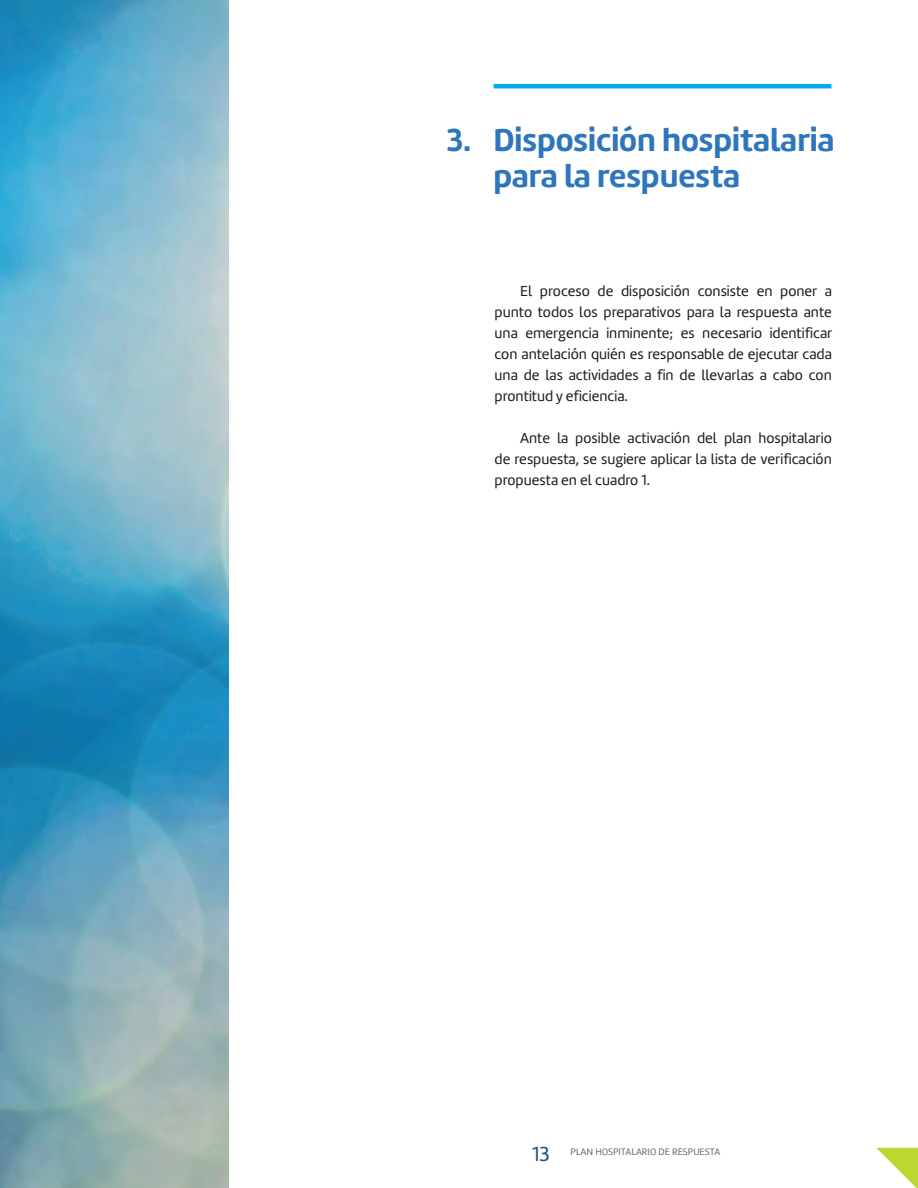
<style>
.page{position:relative;width:918px;height:1188px;background:#fff}
.page>*{position:absolute;margin:0;border:0;box-sizing:border-box;transform-origin:0 0}
.t1{font:700 33px/35.5px "Marine";color:#2e76bc}
.t2{font:15px/21px "Marine";color:#231f20;text-align:justify}
.t3{font:9.75px "Marine";color:#6c6d70}
.s1{font-size:21px;color:#1a547c}
</style>
<div class="page">
<hr style="left:494px;top:84px;width:337px;height:4px;background:#00aeef">
<svg style="left:876px;top:1148px;width:42px;height:40px"></svg>
<img style="left:0;top:0;width:229px;height:1188px">
<h1 class="t1" style="left:493px;top:122px;width:343px;text-indent:-47px">3. Disposición hospitalaria para la respuesta</h1>
<p class="t2" style="left:495px;top:280px;width:339px;text-indent:26px">El proceso de disposición consiste en poner a punto todos los preparativos para la respuesta ante una emergencia inminente; es necesario identificar con antelación quién es responsable de ejecutar cada una de las actividades a fin de llevarlas a cabo con prontitud y eficiencia.</p>
<p class="t2" style="left:495px;top:427px;width:339px;text-indent:26px">Ante la posible activación del plan hospitalario de respuesta, se sugiere aplicar la lista de verificación propuesta en el cuadro 1.</p>
<p class="t3" style="left:532px;top:1145px;width:190px"><span class="s1">13</span> PLAN HOSPITALARIO DE RESPUESTA</p>
</div>
